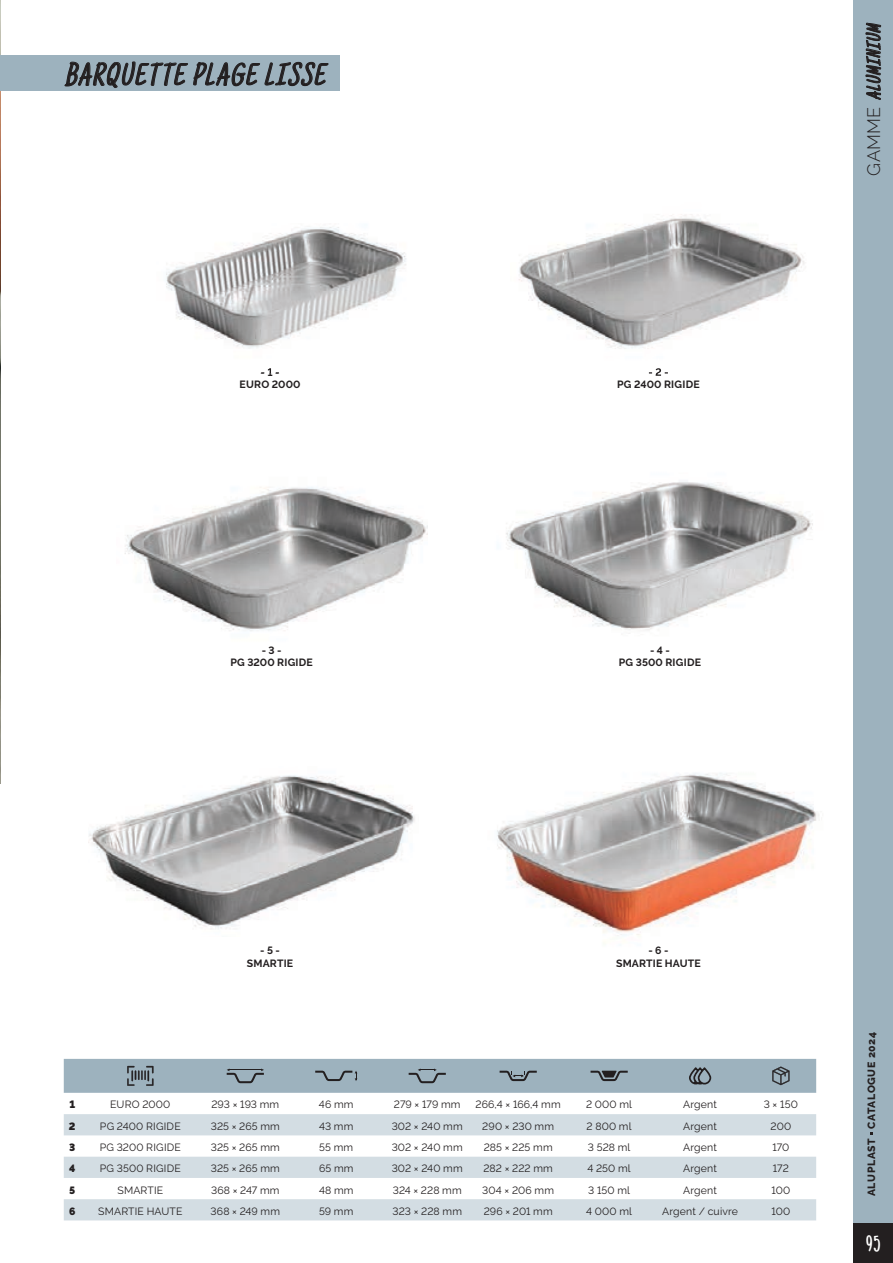
<style>
.page{position:relative;width:893px;height:1263px;background:#fff}
.page>*{position:absolute;margin:0;border:0;box-sizing:border-box;transform-origin:0 0}
.t1{font:italic 31.5px "Just Another Hand";color:#231f20}
.t2{font:22.5px "Just Another Hand";color:#fff}
.t3{font:italic 19.5px "Just Another Hand";color:#231f20}
.t4{font:10.5px "Raleway";letter-spacing:.02em;color:#231f20}
.t5{font:700 10.5px/12.6px "Raleway";letter-spacing:.02em;color:#231f20;text-align:center}
.t6{font:800 10.5px "Raleway";letter-spacing:.055em;color:#231f20}
.t7{font:900 10.5px "Raleway";color:#231f20}
.s1{font-family:"Raleway";font-weight:300;font-style:normal;font-size:18px}
</style>
<div class="page">
<img style="left:497px;top:773px;width:322px;height:163px">
<img style="left:506px;top:482px;width:307px;height:148px">
<img style="left:125px;top:487px;width:302px;height:144px">
<img style="left:0;top:0;width:1px;height:783px">
<div style="left:0;top:55px;width:339px;height:36px;background:#9db2be"></div>
<svg style="left:64px;top:61px;width:265px;height:27px"></svg>
<svg style="left:64px;top:1114px;width:752px;height:106px;fill:#d3dde3"></svg>
<svg style="left:64px;top:1059px;width:752px;height:34px;background:#98abb7"></svg>
<img style="left:166px;top:227px;width:240px;height:122px">
<img style="left:261px;top:368px;width:18px;height:5px">
<img style="left:88px;top:775px;width:327px;height:154px">
<img style="left:519px;top:214px;width:286px;height:159px">
<img style="left:649px;top:368px;width:19px;height:8px">
<div style="left:854px;top:0;width:39px;height:1263px;background:#9db2be"></div>
<svg style="left:866px;top:23px;width:15px;height:77px"></svg>
<div style="left:854px;top:1224px;width:39px;height:39px;background:#231f20"></div>
<h1 class="t1" style="left:64px;top:57px;width:272px">BARQUETTEPLAGELISSE</h1>
<p class="t5" style="left:240px;top:366px;width:62px">- 1 -<br>EURO 2000</p>
<p class="t5" style="left:230px;top:644px;width:84px">- 3 -<br>PG 3200 RIGIDE</p>
<p class="t5" style="left:617px;top:378px;width:84px">PG 2400 RIGIDE</p>
<p class="t5" style="left:619px;top:644px;width:84px">- 4 -<br>PG 3500 RIGIDE</p>
<h3 class="t3" style="left:863px;top:176px;width:159px;rotate:-90deg"><span class="s1">G A M M E</span> ALUMINIUM</h3>
<p class="t5" style="left:247px;top:944px;width:48px">- 5 -<br>SMARTIE</p>
<p class="t5" style="left:616px;top:944px;width:86px">- 6 -<br>SMARTIE HAUTE</p>
<p class="t7" style="left:69px;top:1099px;width:7px">1</p>
<p class="t4" style="left:110px;top:1099px;width:62px">EURO 2000</p>
<p class="t4" style="left:211px;top:1099px;width:69px">293 × 193 mm</p>
<p class="t4" style="left:319px;top:1099px;width:36px">46 mm</p>
<p class="t4" style="left:394px;top:1099px;width:68px">279 × 179 mm</p>
<p class="t4" style="left:476px;top:1099px;width:87px">266,4 × 166,4 mm</p>
<p class="t4" style="left:586px;top:1099px;width:48px">2 000 ml</p>
<p class="t4" style="left:683px;top:1099px;width:35px">Argent</p>
<p class="t4" style="left:764px;top:1099px;width:36px">3 × 150</p>
<p class="t7" style="left:69px;top:1120px;width:8px">2</p>
<p class="t4" style="left:100px;top:1120px;width:82px">PG 2400 RIGIDE</p>
<p class="t4" style="left:211px;top:1120px;width:71px">325 × 265 mm</p>
<p class="t4" style="left:319px;top:1120px;width:36px">43 mm</p>
<p class="t4" style="left:392px;top:1120px;width:72px">302 × 240 mm</p>
<p class="t4" style="left:482px;top:1120px;width:73px">290 × 230 mm</p>
<p class="t4" style="left:587px;top:1120px;width:47px">2 800 ml</p>
<p class="t4" style="left:683px;top:1120px;width:35px">Argent</p>
<p class="t4" style="left:770px;top:1120px;width:22px">200</p>
<p class="t7" style="left:69px;top:1141px;width:8px">3</p>
<p class="t4" style="left:100px;top:1141px;width:83px">PG 3200 RIGIDE</p>
<p class="t4" style="left:211px;top:1141px;width:71px">325 × 265 mm</p>
<p class="t4" style="left:319px;top:1141px;width:36px">55 mm</p>
<p class="t4" style="left:392px;top:1141px;width:72px">302 × 240 mm</p>
<p class="t4" style="left:484px;top:1141px;width:70px">285 × 225 mm</p>
<p class="t4" style="left:588px;top:1141px;width:44px">3 528 ml</p>
<p class="t4" style="left:683px;top:1141px;width:35px">Argent</p>
<p class="t4" style="left:772px;top:1141px;width:19px">170</p>
<p class="t7" style="left:69px;top:1162px;width:8px">4</p>
<p class="t4" style="left:100px;top:1162px;width:83px">PG 3500 RIGIDE</p>
<p class="t4" style="left:211px;top:1162px;width:71px">325 × 265 mm</p>
<p class="t4" style="left:319px;top:1162px;width:36px">65 mm</p>
<p class="t4" style="left:392px;top:1162px;width:72px">302 × 240 mm</p>
<p class="t4" style="left:483px;top:1162px;width:71px">282 × 222 mm</p>
<p class="t4" style="left:587px;top:1162px;width:45px">4 250 ml</p>
<p class="t4" style="left:683px;top:1162px;width:35px">Argent</p>
<p class="t4" style="left:773px;top:1162px;width:18px">172</p>
<p class="t7" style="left:69px;top:1184px;width:8px">5</p>
<p class="t4" style="left:117px;top:1184px;width:47px">SMARTIE</p>
<p class="t4" style="left:211px;top:1184px;width:70px">368 × 247 mm</p>
<p class="t4" style="left:319px;top:1184px;width:36px">48 mm</p>
<p class="t4" style="left:393px;top:1184px;width:70px">324 × 228 mm</p>
<p class="t4" style="left:482px;top:1184px;width:73px">304 × 206 mm</p>
<p class="t4" style="left:588px;top:1184px;width:43px">3 150 ml</p>
<p class="t4" style="left:683px;top:1184px;width:35px">Argent</p>
<p class="t4" style="left:771px;top:1184px;width:20px">100</p>
<p class="t7" style="left:69px;top:1205px;width:8px">6</p>
<p class="t4" style="left:98px;top:1205px;width:86px">SMARTIE HAUTE</p>
<p class="t4" style="left:211px;top:1205px;width:71px">368 × 249 mm</p>
<p class="t4" style="left:319px;top:1205px;width:36px">59 mm</p>
<p class="t4" style="left:393px;top:1205px;width:71px">323 × 228 mm</p>
<p class="t4" style="left:484px;top:1205px;width:71px">296 × 201 mm</p>
<p class="t4" style="left:586px;top:1205px;width:47px">4 000 ml</p>
<p class="t4" style="left:662px;top:1205px;width:77px">Argent / cuivre</p>
<p class="t4" style="left:771px;top:1205px;width:20px">100</p>
<p class="t6" style="left:865px;top:1196px;width:165px;rotate:-90deg">ALUPLAST CATALOGUE 2024</p>
<h2 class="t2" style="left:866px;top:1230px;width:16px">95</h2>
</div>
